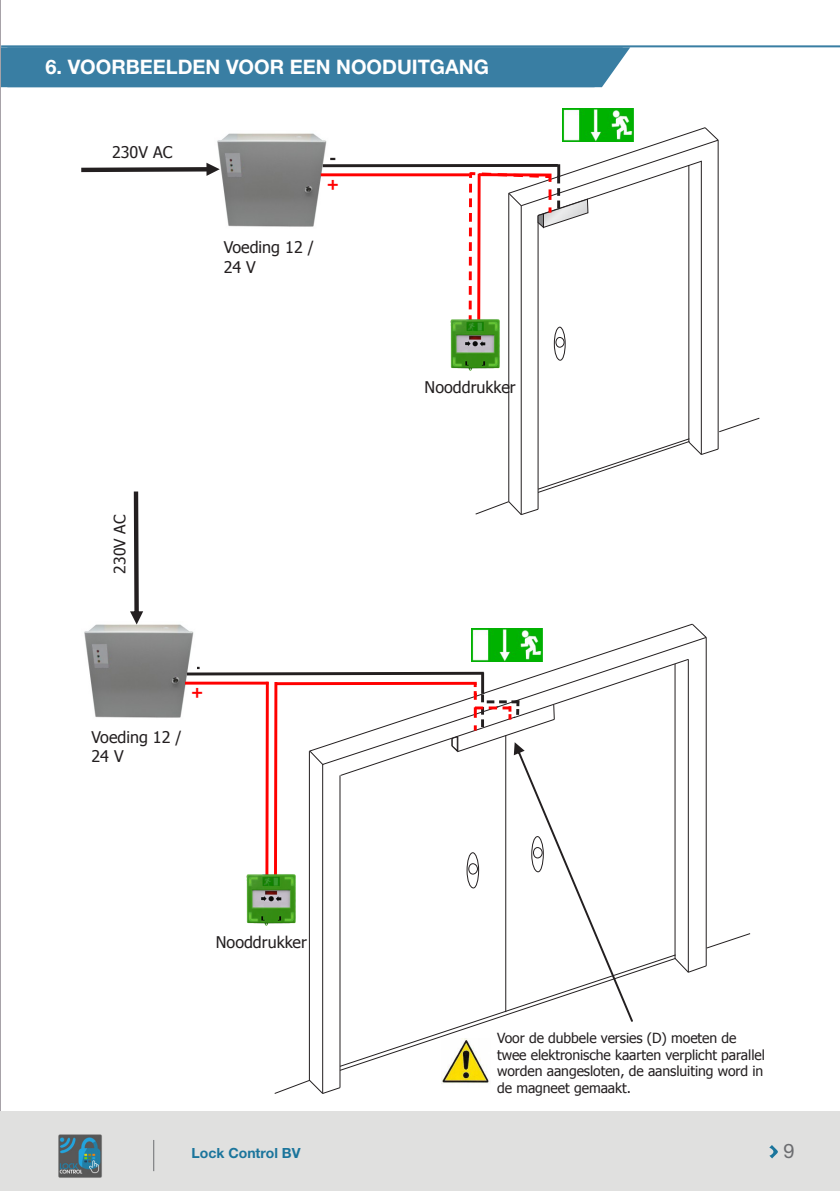
<style>
.page{position:relative;width:840px;height:1191px;background:#fff}
.page>*{position:absolute;margin:0;border:0;box-sizing:border-box;transform-origin:0 0}
.ParaStyle01-Interlin{font:700 20px "Helvetica Neue LT Std";color:#fff}
.t1{font:20px "Helvetica Neue LT Std";color:#6c6d70}
.ParaStyle01-Interlin-2{font:16px/19.2px "Tahoma";color:#231f20}
.ParaStyle11-Interlin{font:15.8px "Tahoma";color:#231f20}
.ParaStyle01-Interlin-3{font:700 15.8px "Tahoma";color:#231f20}
.ParaStyle01-Interlin-4{font:700 15.8px "Tahoma";color:#f00}
.ParaStyle01-Interlin-5{font:14px/16.8px "Tahoma";letter-spacing:-.005em;color:#231f20}
.t2{font:700 14px "Helvetica Neue LT Std";color:#1b759c}
</style>
<div class="page">
<div style="left:1px;top:47px;width:629px;height:40px;background:#397ea3"></div>
<hr style="left:1px;top:45px;width:838px;height:2px;background:#397ea3">
<hr style="left:0;top:0;width:1px;height:1111px;background:#a7a2a8">
<img style="left:562px;top:108px;width:71px;height:19px">
<img style="left:217px;top:133px;width:112px;height:94px">
<hr style="left:700px;top:161px;width:1px;height:293px;background:#231f20">
<hr style="left:537px;top:215px;width:1px;height:294px;background:#231f20">
<hr style="left:520px;top:206px;width:1px;height:308px;background:#231f20">
<hr style="left:717px;top:140px;width:1px;height:309px;background:#231f20">
<hr style="left:508px;top:193px;width:1px;height:308px;background:#231f20">
<hr style="left:688px;top:165px;width:1px;height:277px;background:#231f20">
<svg style="left:537px;top:438px;width:181px;height:55px"></svg>
<svg style="left:475px;top:501px;width:63px;height:14px"></svg>
<svg style="left:718px;top:417px;width:41px;height:15px"></svg>
<div style="left:553px;top:327px;width:12px;height:33px;border:1px solid #231f20;border-radius:50%"></div>
<div style="left:555px;top:337px;width:9px;height:10px;border:1px solid #231f20;border-radius:50%"></div>
<svg style="left:81px;top:163px;width:138px;height:13px"></svg>
<hr style="left:320px;top:173px;width:149px;height:3px;background:#f00">
<hr style="left:322px;top:164px;width:235px;height:3px;background:#231f20">
<svg style="left:467px;top:127px;width:251px;height:210px"></svg>
<hr style="left:339px;top:775px;width:1px;height:312px;background:#231f20">
<hr style="left:322px;top:764px;width:1px;height:329px;background:#231f20">
<hr style="left:309px;top:751px;width:1px;height:329px;background:#231f20">
<svg style="left:274px;top:1079px;width:66px;height:15px"></svg>
<img style="left:441px;top:1071px;width:48px;height:13px">
<img style="left:84px;top:624px;width:100px;height:94px">
<svg style="left:130px;top:491px;width:13px;height:133px"></svg>
<svg style="left:184px;top:623px;width:566px;height:448px"></svg>
<img style="left:450px;top:310px;width:75px;height:68px">
<img style="left:219px;top:864px;width:102px;height:68px">
<div style="left:0;top:1111px;width:839px;height:80px;background:#e0e0df"></div>
<hr style="left:153px;top:1140px;width:1px;height:31px;background:#6c6d70">
<svg style="left:769px;top:1145px;width:8px;height:13px"></svg>
<img style="left:58px;top:1134px;width:44px;height:44px">
<p class="ParaStyle01-Interlin" style="left:45px;top:54px;width:445px">6. VOORBEELDEN VOOR EEN NOODUITGANG</p>
<p class="ParaStyle01-Interlin-2" style="left:112px;top:142px;width:62px">230V AC</p>
<p class="ParaStyle01-Interlin-3" style="left:329px;top:148px;width:8px">-</p>
<p class="ParaStyle01-Interlin-4" style="left:326px;top:173px;width:14px">+</p>
<p class="ParaStyle01-Interlin-2" style="left:223px;top:237px;width:92px">Voeding 12 /<br>24 V</p>
<p class="ParaStyle11-Interlin" style="left:109px;top:573px;width:60px;rotate:-90deg">230V AC</p>
<p class="ParaStyle01-Interlin-3" style="left:194px;top:656px;width:8px">-</p>
<p class="ParaStyle01-Interlin-4" style="left:190px;top:681px;width:14px">+</p>
<p class="ParaStyle01-Interlin-2" style="left:91px;top:727px;width:92px">Voeding 12 /<br>24 V</p>
<p class="ParaStyle01-Interlin-2" style="left:424px;top:377px;width:92px">Nooddrukker</p>
<p class="ParaStyle01-Interlin-2" style="left:216px;top:931px;width:92px">Nooddrukker</p>
<p class="ParaStyle01-Interlin-5" style="left:497px;top:1028px;width:269px">Voor de dubbele versies (D) moeten de twee elektronische kaarten verplicht parallel worden aangesloten, de aansluiting word in de magneet gemaakt.</p>
<p class="t2" style="left:191px;top:1144px;width:110px">Lock Control BV</p>
<h1 class="t1" style="left:783px;top:1139px;width:13px">9</h1>
</div>
